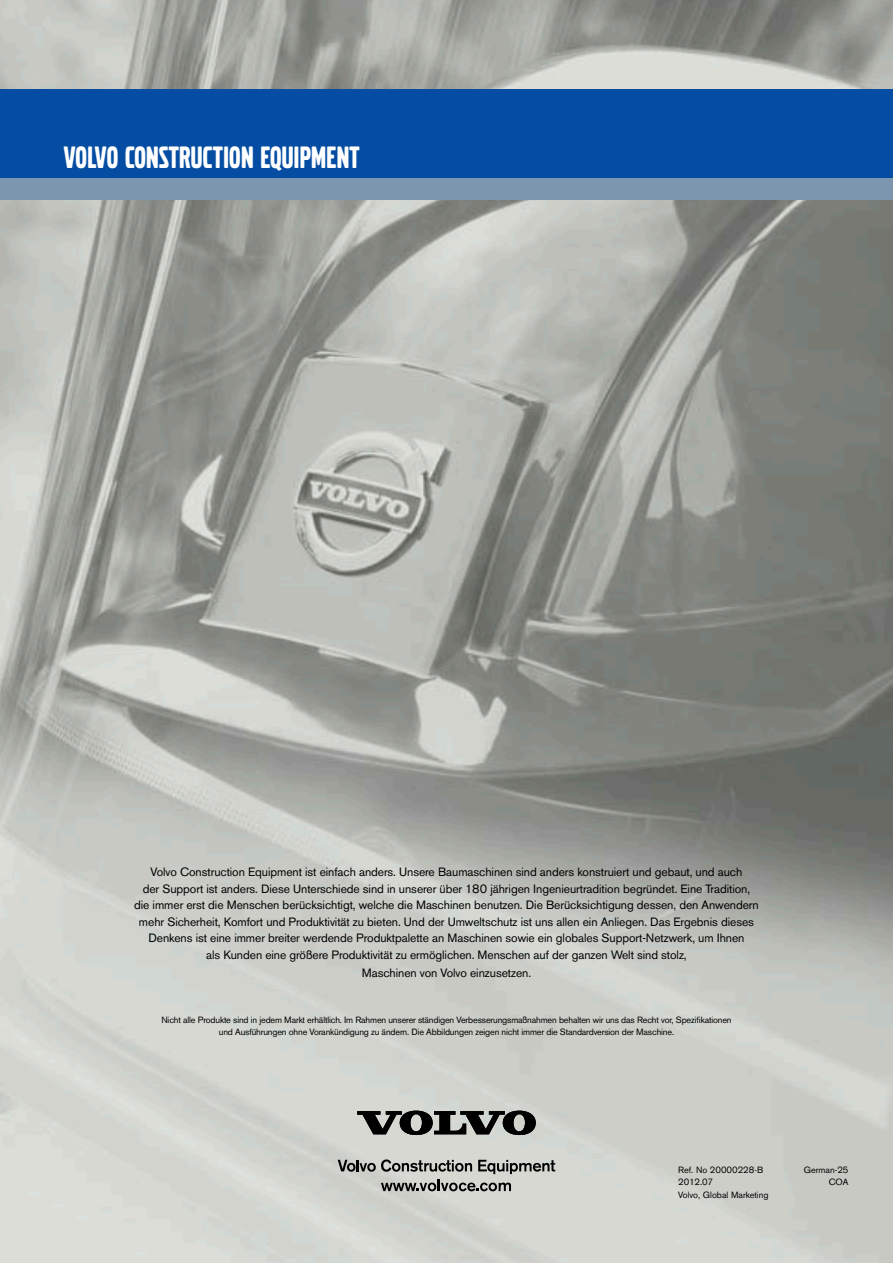
<style>
.page{position:relative;width:893px;height:1263px;background:#fff}
.page>*{position:absolute;margin:0;border:0;box-sizing:border-box;transform-origin:0 0}
.t1{font:32.25px "Volvo Broad Pro";letter-spacing:.01em;color:#fff}
.t2{font:12px/16.5px "Volvo Sans Pro";letter-spacing:-.005em;color:#000;text-align:center}
.t3{font:9px/12px "Volvo Sans Pro";letter-spacing:-.015em;color:#000;text-align:center}
</style>
<div class="page">
<img style="left:0;top:0;width:893px;height:1263px">
<div style="left:0;top:89px;width:893px;height:90px;background:#044da2"></div>
<div style="left:0;top:179px;width:893px;height:21px;background:#7c96af"></div>
<svg style="left:357px;top:1111px;width:179px;height:24px;background:#5a5a58"></svg>
<svg style="left:338px;top:1159px;width:217px;height:32px;background:#a4a5a1"></svg>
<h1 class="t1" style="left:64px;top:142px;width:297px">VOLVO CONSTRUCTION EQUIPMENT</h1>
<p class="t2" style="left:134px;top:864px;width:626px">Volvo Construction Equipment ist einfach anders. Unsere Baumaschinen sind anders konstruiert und gebaut, und auch<br>der Support ist anders. Diese Unterschiede sind in unserer über 180 jährigen Ingenieurtradition begründet. Eine Tradition, die immer erst die Menschen berücksichtigt, welche die Maschinen benutzen. Die Berücksichtigung dessen, den Anwendern mehr Sicherheit, Komfort und Produktivität zu bieten. Und der Umweltschutz ist uns allen ein Anliegen. Das Ergebnis dieses Denkens ist eine immer breiter werdende Produktpalette an Maschinen sowie ein globales Support-Netzwerk, um Ihnen<br>als Kunden eine größere Produktivität zu ermöglichen. Menschen auf der ganzen Welt sind stolz,</p>
<p class="t2" style="left:362px;top:964px;width:171px">Maschinen von Volvo einzusetzen.</p>
<p class="t3" style="left:161px;top:1014px;width:572px">Nicht alle Produkte sind in jedem Markt erhältlich. Im Rahmen unserer ständigen Verbesserungsmaßnahmen behalten wir uns das Recht vor, Spezifikationen und Ausführungen ohne Vorankündigung zu ändern. Die Abbildungen zeigen nicht immer die Standardversion der Maschine.</p>
<p class="t3" style="left:678px;top:1163px;width:87px">Ref. No 20000228-B</p>
<p class="t3" style="left:804px;top:1163px;width:46px">German-25</p>
<p class="t3" style="left:678px;top:1176px;width:37px">2012.07</p>
<p class="t3" style="left:829px;top:1176px;width:21px">COA</p>
<p class="t3" style="left:678px;top:1189px;width:92px">Volvo, Global Marketing</p>
</div>
